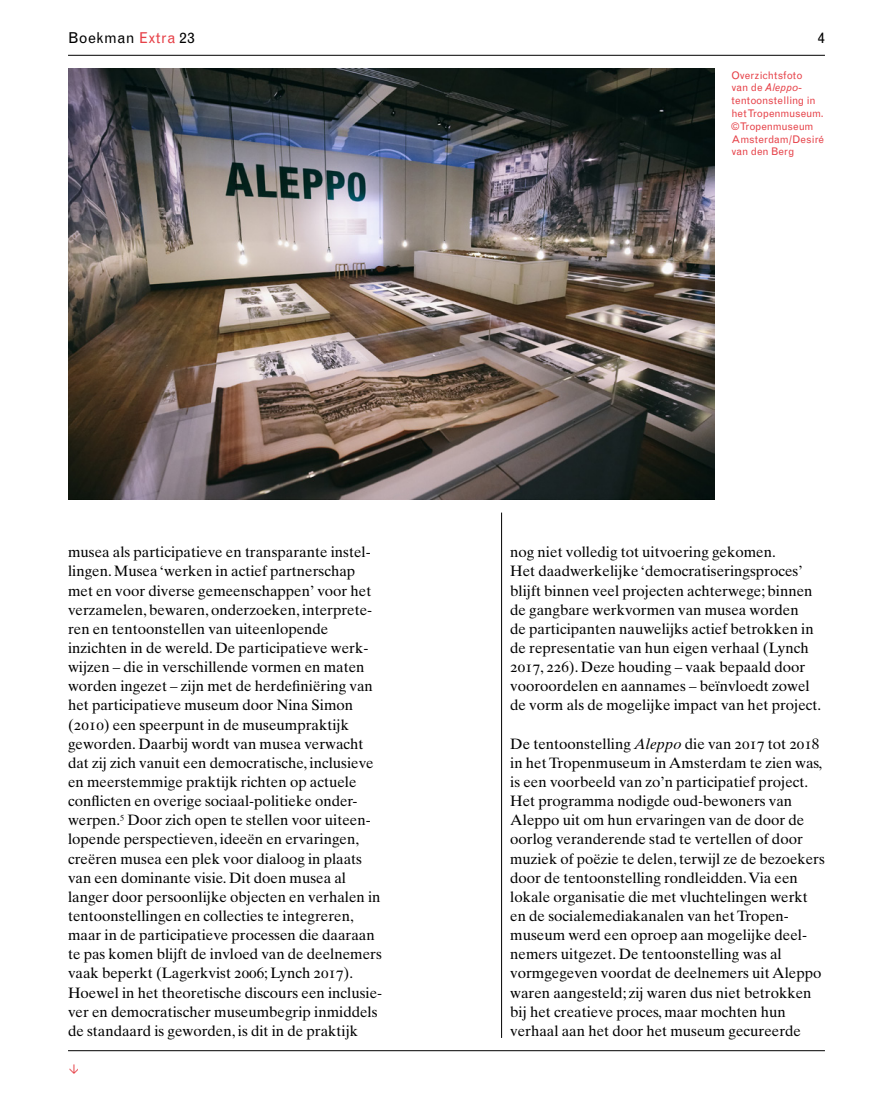
<style>
.page{position:relative;width:893px;height:1106px;background:#fff}
.page>*{position:absolute;margin:0;border:0;box-sizing:border-box;transform-origin:0 0}
.t1{font:15px/19.2px "Times Ten";color:#000}
.t2{font:15px "Grotesque";letter-spacing:.025em;color:#000}
.t3{font:10.5px/12.8px "Grotesque";letter-spacing:-.005em;color:#e64148}
.s1{color:#e64148}
.s2{font-style:italic}
.s3{font-family:"Times Ten Roman SC"}
.s4{font-family:"Times Ten Italic Os F"}
</style>
<div class="page">
<hr style="left:68px;top:55px;width:757px;height:1px;background:#000">
<hr style="left:501px;top:512px;width:1px;height:525px;background:#000">
<hr style="left:68px;top:1050px;width:757px;height:1px;background:#000">
<img style="left:68px;top:68px;width:646px;height:432px">
<p class="t2" style="left:68px;top:29px;width:128px">Boekman <span class="s1">Extra</span> 23</p>
<p class="t2" style="left:818px;top:29px;width:9px">4</p>
<p class="t3" style="left:731px;top:69px;width:94px">Overzichtsfoto<br>van de <span class="s2">Aleppo&shy;</span>tentoonstelling in het Tropenmuseum. © Tropenmuseum<br>Amsterdam/Desiré van den Berg</p>
<p class="t1" style="left:68px;top:542px;width:316px">musea als participatieve en transparante instel&shy;lingen. Musea ‘werken in actief partnerschap met en voor diverse gemeenschappen’ voor het verzamelen, bewaren, onderzoeken, interprete&shy;ren en tentoonstellen van uiteenlopende inzichten in de wereld. De participatieve werk&shy;wijzen – die in verschillende vormen en maten worden ingezet – zijn met de herdefiniëring van het participatieve museum door Nina Simon (<span class="s3">2010</span>) een speerpunt in de museumpraktijk geworden. Daarbij wordt van musea verwacht dat zij zich vanuit een democratische, inclusieve en meerstemmige praktijk richten op actuele conflicten en overige sociaal-politieke onder&shy;werpen.<sup>5</sup> Door zich open te stellen voor uiteen&shy;lopende perspectieven, ideeën en ervaringen, creëren musea een plek voor dialoog in plaats van een dominante visie. Dit doen musea al langer door persoonlijke objecten en verhalen in tentoonstellingen en collecties te integreren, maar in de participatieve processen die daaraan te pas komen blijft de invloed van de deelnemers vaak beperkt (Lagerkvist <span class="s3">2006</span>; Lynch <span class="s3">2017</span>).<br>Hoewel in het theoretische discours een inclusie&shy;ver en democratischer museumbegrip inmiddels de standaard is geworden, is dit in de praktijk</p>
<p class="t1" style="left:510px;top:542px;width:312px">nog niet volledig tot uitvoering gekomen.<br>Het daadwerkelijke ‘democratiseringsproces’ blijft binnen veel projecten achterwege; binnen de gangbare werkvormen van musea worden<br>de participanten nauwelijks actief betrokken in de representatie van hun eigen verhaal (Lynch <span class="s3">2017</span>, <span class="s3">226</span>). Deze houding – vaak bepaald door vooroordelen en aannames – beïnvloedt zowel de vorm als de mogelijke impact van het project.</p>
<p class="t1" style="left:510px;top:734px;width:316px">De tentoonstelling <span class="s4">Aleppo</span> die van <span class="s3">2017</span> tot <span class="s3">2018 </span>in het Tropenmuseum in Amsterdam te zien was, is een voorbeeld van zo’n participatief project.<br>Het programma nodigde oud-bewoners van Aleppo uit om hun ervaringen van de door de oorlog veranderende stad te vertellen of door muziek of poëzie te delen, terwijl ze de bezoekers door de tentoonstelling rondleidden. Via een lokale organisatie die met vluchtelingen werkt en de socialemediakanalen van het Tropen&shy;museum werd een oproep aan mogelijke deel&shy;nemers uitgezet. De tentoonstelling was al vormgegeven voordat de deelnemers uit Aleppo waren aangesteld; zij waren dus niet betrokken bij het creatieve proces, maar mochten hun verhaal aan het door het museum gecureerde</p>
</div>
